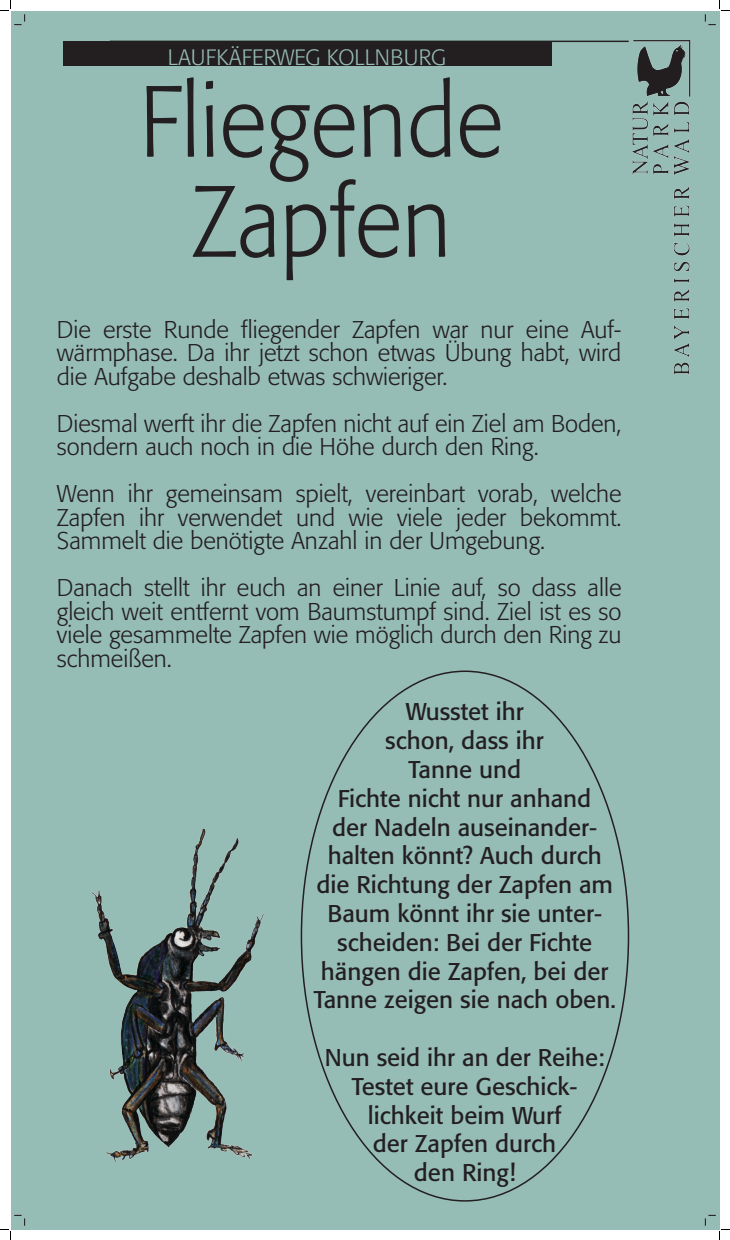
<style>
.page{position:relative;width:730px;height:1240px;background:#fff}
.page>*{position:absolute;margin:0;border:0;box-sizing:border-box;transform-origin:0 0}
.t1{font:300 100px/100px "Formata";letter-spacing:.005em;color:#231f20;text-align:center;scale:.9 1}
.t2{font:300 24px/23.5px "Formata";color:#231f20;text-align:justify}
.t3{font:24px/28.8px "Formata";color:#231f20;text-align:center}
.t4{font:300 22px "Formata";color:#96bcb6}
</style>
<div class="page">
<div style="left:11px;top:11px;width:708px;height:1218px;background:#96bcb6"></div>
<img style="left:632px;top:41px;width:58px;height:334px">
<hr style="left:110px;top:41px;width:518px;height:1px;background:#231f20">
<div style="left:63px;top:41px;width:488px;height:24px;background:#231f20"></div>
<img style="left:92px;top:807px;width:237px;height:355px">
<svg style="left:0;top:0;width:26px;height:26px"></svg>
<svg style="left:0;top:1215px;width:26px;height:25px"></svg>
<svg style="left:705px;top:0;width:25px;height:26px"></svg>
<svg style="left:705px;top:1215px;width:25px;height:25px"></svg>
<p class="t4" style="left:168px;top:45px;width:280px">LAUFKÄFERWEG KOLLNBURG</p>
<h1 class="t1" style="left:140px;top:77px;width:405px">Fliegende<br>Zapfen</h1>
<p class="t2" style="left:57px;top:319px;width:566px">Die erste Runde fliegender Zapfen war nur eine Auf&shy;wärmphase. Da ihr jetzt schon etwas Übung habt, wird die Aufgabe deshalb etwas schwieriger.</p>
<p class="t2" style="left:57px;top:413px;width:566px">Diesmal werft ihr die Zapfen nicht auf ein Ziel am Boden, sondern auch noch in die Höhe durch den Ring.</p>
<p class="t2" style="left:57px;top:483px;width:566px">Wenn ihr gemeinsam spielt, vereinbart vorab, welche Zapfen ihr verwendet und wie viele jeder bekommt.<br>Sammelt die benötigte Anzahl in der Umgebung.</p>
<p class="t2" style="left:57px;top:577px;width:566px">Danach stellt ihr euch an einer Linie auf, so dass alle gleich weit entfernt vom Baumstumpf sind. Ziel ist es so viele gesammelte Zapfen wie möglich durch den Ring zu schmeißen.</p>
<p class="t3" style="left:314px;top:699px;width:304px">Wusstet ihr<br>schon, dass ihr<br>Tanne und<br>Fichte nicht nur anhand<br>der Nadeln auseinander&shy;halten könnt? Auch durch die Richtung der Zapfen am<br>Baum könnt ihr sie unter&shy;scheiden: Bei der Fichte hängen die Zapfen, bei der<br>Tanne zeigen sie nach oben.</p>
<p class="t3" style="left:325px;top:1045px;width:281px">Nun seid ihr an der Reihe:<br>Testet eure Geschick&shy;lichkeit beim Wurf<br>der Zapfen durch<br>den Ring!</p>
</div>
